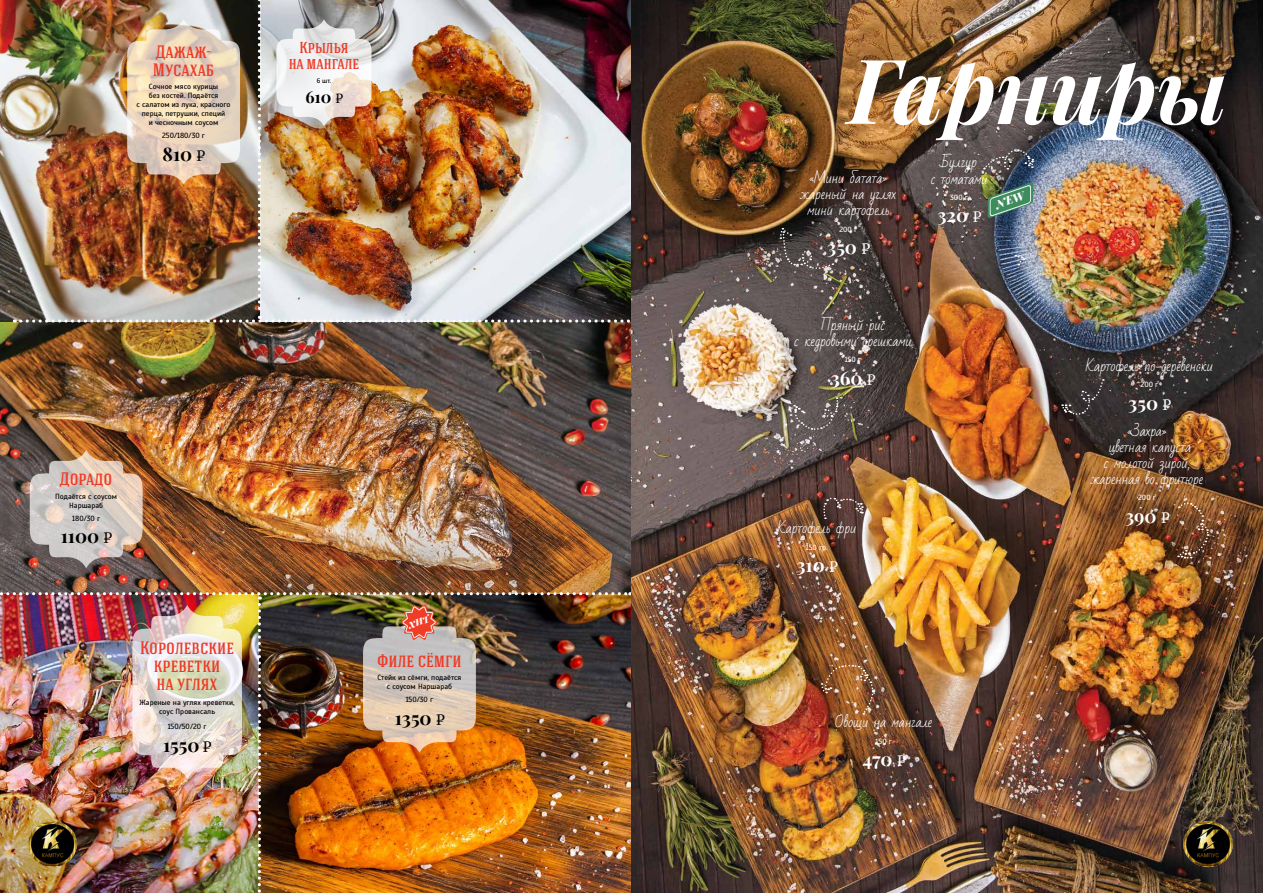
<style>
.page{position:relative;width:1263px;height:893px;background:#fff}
.page>*{position:absolute;margin:0;border:0;box-sizing:border-box;transform-origin:0 0}
.t1{font:italic 700 90px "Playfair Display";color:#fff}
.t2{font:700 18.75px "Playfair Display";color:#fff}
.t3{font:700 18.75px "Playfair Display";color:#000}
.t4{font:500 18px/18px "Hagin Caps";color:#ee3a25}
.t5{font:700 16.5px "Playfair Display";color:#000}
.t6{font:500 15.83px/15.8px "Hagin Caps";color:#ee3a25;text-align:center}
.t7{font:13.5px/16.2px "Bad Script";color:#fff;text-align:center}
.t8{font:7.5px/9px "Scada";color:#000;text-align:center}
.t9{font:7.5px "Scada";color:#fff}
.t10{font:6.6px "Scada";color:#000}
.s1{font-family:"PT Rouble Serif";font-weight:400;font-size:15px}
.s2{font-family:"PT Rouble Serif";font-weight:400;font-size:13.2px}
</style>
<div class="page">
<img style="left:654px;top:0;width:609px;height:893px">
<svg style="left:779px;top:228px;width:54px;height:41px;background:#564e4c"></svg>
<svg style="left:1015px;top:255px;width:9px;height:10px"></svg>
<svg style="left:984px;top:149px;width:50px;height:21px"></svg>
<img style="left:1043px;top:379px;width:166px;height:180px">
<img style="left:820px;top:664px;width:55px;height:51px">
<img style="left:736px;top:385px;width:194px;height:174px">
<img style="left:1178px;top:812px;width:59px;height:64px">
<img style="left:0;top:0;width:654px;height:893px">
<svg style="left:988px;top:182px;width:45px;height:37px;background:#53816c"></svg>
<h3 class="t4" style="left:153px;top:42px;width:63px">Дажаж-<br>Мусахаб</h3>
<p class="t8" style="left:137px;top:82px;width:95px">Сочное мясо курицы<br>без костей. Подаётся<br>с салатом из лука, красного перца, петрушки, специй<br>и чесночным соусом</p>
<p class="t8" style="left:162px;top:131px;width:44px">250/180/30 г</p>
<h2 class="t3" style="left:162px;top:142px;width:44px">810 <span class="s1">.</span></h2>
<h3 class="t6" style="left:289px;top:39px;width:72px">Крылья<br>на мангале</h3>
<p class="t10" style="left:317px;top:77px;width:16px">6 шт.</p>
<h3 class="t5" style="left:305px;top:86px;width:39px">610 <span class="s2">.</span></h3>
<h3 class="t4" style="left:60px;top:469px;width:54px">Дорадо</h3>
<p class="t8" style="left:55px;top:492px;width:63px">Подаётся с соусом<br>Наршараб</p>
<p class="t8" style="left:72px;top:514px;width:29px">180/30 г</p>
<h2 class="t3" style="left:61px;top:525px;width:53px">1100 <span class="s1">.</span></h2>
<h3 class="t4" style="left:140px;top:638px;width:96px;text-align:center">Королевские креветки<br>на углях</h3>
<p class="t8" style="left:139px;top:698px;width:97px">Жареные на углях креветки, соус Провансаль</p>
<p class="t8" style="left:168px;top:722px;width:40px">150/50/20 г</p>
<h2 class="t3" style="left:163px;top:733px;width:49px">1550 <span class="s1">.</span></h2>
<h3 class="t4" style="left:377px;top:651px;width:86px">Филе сëмги</h3>
<p class="t8" style="left:378px;top:673px;width:85px">Стейк из сёмги, подаётся с соусом Наршараб</p>
<p class="t8" style="left:406px;top:695px;width:29px">150/30 г</p>
<h2 class="t3" style="left:395px;top:706px;width:51px">1350 <span class="s1">.</span></h2>
<h1 class="t1" style="left:848px;top:29px;width:380px">Гарниры</h1>
<h3 class="t7" style="left:801px;top:170px;width:97px">«Мини батата» жареный на углях мини картофель</h3>
<p class="t9" style="left:839px;top:225px;width:19px">200 г</p>
<h2 class="t2" style="left:827px;top:235px;width:44px">350 <span class="s1">.</span></h2>
<h3 class="t7" style="left:931px;top:155px;width:58px">Булгур<br>с томатами</h3>
<p class="t9" style="left:950px;top:193px;width:19px">300 г</p>
<h2 class="t2" style="left:937px;top:203px;width:45px">320 <span class="s1">.</span></h2>
<h3 class="t7" style="left:794px;top:317px;width:119px">Пряный рис<br>с кедровыми орешками</h3>
<p class="t9" style="left:845px;top:355px;width:18px">150 г</p>
<h2 class="t2" style="left:831px;top:366px;width:46px">360 <span class="s1">.</span></h2>
<h3 class="t7" style="left:777px;top:521px;width:80px">Картофель фри</h3>
<p class="t9" style="left:806px;top:542px;width:23px">150 гр.</p>
<h2 class="t2" style="left:796px;top:553px;width:42px">310 <span class="s1">.</span></h2>
<h3 class="t7" style="left:835px;top:715px;width:99px">Овощи на мангале</h3>
<p class="t9" style="left:876px;top:737px;width:18px">150 г</p>
<h2 class="t2" style="left:862px;top:747px;width:44px">470 <span class="s1">.</span></h2>
<h3 class="t7" style="left:1086px;top:358px;width:129px">Картофель по-деревенски</h3>
<p class="t9" style="left:1140px;top:380px;width:19px">200 г</p>
<h2 class="t2" style="left:1128px;top:391px;width:44px">350 <span class="s1">.</span></h2>
<h3 class="t7" style="left:1091px;top:423px;width:114px">«Захра»<br>цветная капуста<br>с молотой зирой, жаренная во фритюре</h3>
<p class="t9" style="left:1138px;top:493px;width:19px">200 г</p>
<h2 class="t2" style="left:1125px;top:504px;width:46px">390 <span class="s1">.</span></h2>
</div>
